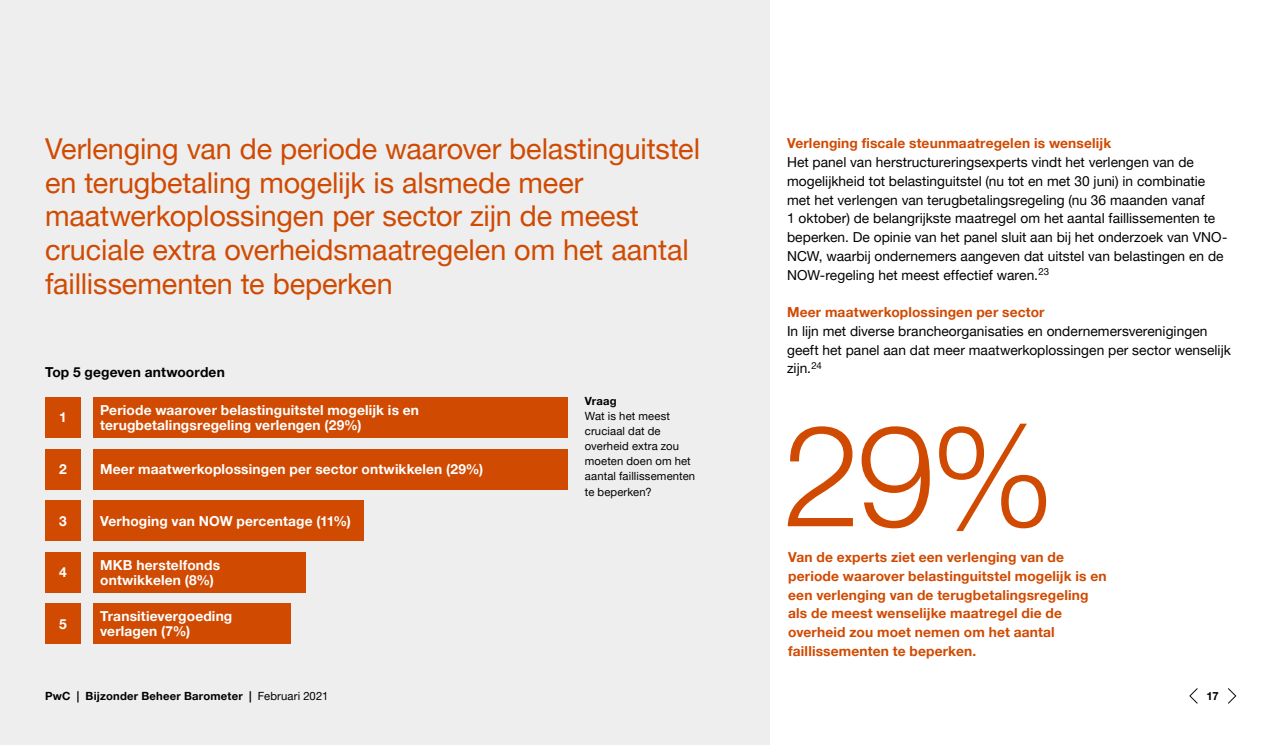
<style>
.page{position:relative;width:1287px;height:745px;background:#fff}
.page>*{position:absolute;margin:0;border:0;box-sizing:border-box;transform-origin:0 0}
.t1{font:300 141.38px "Helvetica Neue LT Pro";color:#d04a02}
.t2{font:28.75px/33.8px "Helvetica Neue LT Pro";letter-spacing:-.005em;color:#d04a02}
.t3{font:13.75px/18.8px "Helvetica Neue LT Pro";letter-spacing:.005em;color:#000}
.t4{font:700 13.75px/18.8px "Helvetica Neue LT Pro";letter-spacing:.01em;color:#d04a02}
.t5{font:700 13.75px/15px "Helvetica Neue LT Pro";letter-spacing:.01em;color:#fff}
.t6{font:700 13.75px "Helvetica Neue LT Pro";letter-spacing:.01em;color:#000}
.t7{font:11.25px/15px "Helvetica Neue LT Pro";letter-spacing:.01em;color:#000}
.t8{font:700 11.25px "Helvetica Neue LT Pro";letter-spacing:.02em;color:#000}
.s1{font-weight:400}
</style>
<div class="page">
<svg style="left:1189px;top:688px;width:8px;height:15px"></svg>
<svg style="left:1228px;top:688px;width:8px;height:15px"></svg>
<div style="left:0;top:0;width:769px;height:744px;background:#eee"></div>
<div style="left:45px;top:397px;width:36px;height:40px;background:#d04a02"></div>
<div style="left:93px;top:397px;width:474px;height:40px;background:#d04a02"></div>
<div style="left:45px;top:448px;width:36px;height:41px;background:#d04a02"></div>
<div style="left:93px;top:448px;width:474px;height:41px;background:#d04a02"></div>
<div style="left:45px;top:500px;width:36px;height:40px;background:#d04a02"></div>
<div style="left:93px;top:500px;width:270px;height:40px;background:#d04a02"></div>
<div style="left:45px;top:551px;width:36px;height:41px;background:#d04a02"></div>
<div style="left:45px;top:603px;width:36px;height:40px;background:#d04a02"></div>
<div style="left:93px;top:551px;width:213px;height:41px;background:#d04a02"></div>
<div style="left:93px;top:603px;width:198px;height:40px;background:#d04a02"></div>
<h2 class="t2" style="left:45px;top:131px;width:656px">Verlenging van de periode waarover belastinguitstel en terugbetaling mogelijk is alsmede meer maatwerkoplossingen per sector zijn de meest cruciale extra overheidsmaatregelen om het aantal faillissementen te beperken</h2>
<p class="t6" style="left:45px;top:363px;width:181px">Top 5 gegeven antwoorden</p>
<p class="t5" style="left:59px;top:409px;width:9px">1</p>
<p class="t5" style="left:100px;top:402px;width:320px">Periode waarover belastinguitstel mogelijk is en terugbetalingsregeling verlengen (29%)</p>
<p class="t5" style="left:59px;top:461px;width:9px">2</p>
<p class="t5" style="left:100px;top:461px;width:384px">Meer maatwerkoplossingen per sector ontwikkelen (29%)</p>
<p class="t5" style="left:59px;top:512px;width:9px">3</p>
<p class="t5" style="left:100px;top:512px;width:252px">Verhoging van NOW percentage (11%)</p>
<p class="t5" style="left:59px;top:564px;width:9px">4</p>
<p class="t5" style="left:100px;top:556px;width:121px">MKB herstelfonds ontwikkelen (8%)</p>
<p class="t5" style="left:100px;top:608px;width:134px">Transitievergoeding verlagen (7%)</p>
<p class="t5" style="left:59px;top:615px;width:9px">5</p>
<p class="t8" style="left:45px;top:688px;width:285px">PwC | Bijzonder Beheer Barometer | <span class="s1">Februari 2021</span></p>
<p class="t8" style="left:585px;top:394px;width:33px">Vraag</p>
<p class="t7" style="left:585px;top:408px;width:112px">Wat is het meest cruciaal dat de overheid extra zou moeten doen om het aantal faillissementen te beperken?</p>
<p class="t4" style="left:787px;top:133px;width:325px">Verlenging fiscale steunmaatregelen is wenselijk</p>
<p class="t3" style="left:787px;top:152px;width:442px">Het panel van herstructureringsexperts vindt het verlengen van de mogelijkheid tot belastinguitstel (nu tot en met 30 juni) in combinatie met het verlengen van terugbetalingsregeling (nu 36 maanden vanaf<br>1 oktober) de belangrijkste maatregel om het aantal faillissementen te beperken. De opinie van het panel sluit aan bij het onderzoek van VNO-NCW, waarbij ondernemers aangeven dat uitstel van belastingen en de NOW-regeling het meest effectief waren.<sup>23</sup></p>
<p class="t4" style="left:787px;top:302px;width:259px">Meer maatwerkoplossingen per sector</p>
<p class="t3" style="left:787px;top:321px;width:445px">In lijn met diverse brancheorganisaties en ondernemersverenigingen geeft het panel aan dat meer maatwerkoplossingen per sector wenselijk zijn.<sup>24</sup></p>
<h1 class="t1" style="left:782px;top:389px;width:274px">29%</h1>
<p class="t4" style="left:788px;top:547px;width:320px">Van de experts ziet een verlenging van de periode waarover belastinguitstel mogelijk is en een verlenging van de terugbetalingsregeling als de meest wenselijke maatregel die de overheid zou moet nemen om het aantal faillissementen te beperken.</p>
<p class="t8" style="left:1206px;top:688px;width:13px">17</p>
</div>
